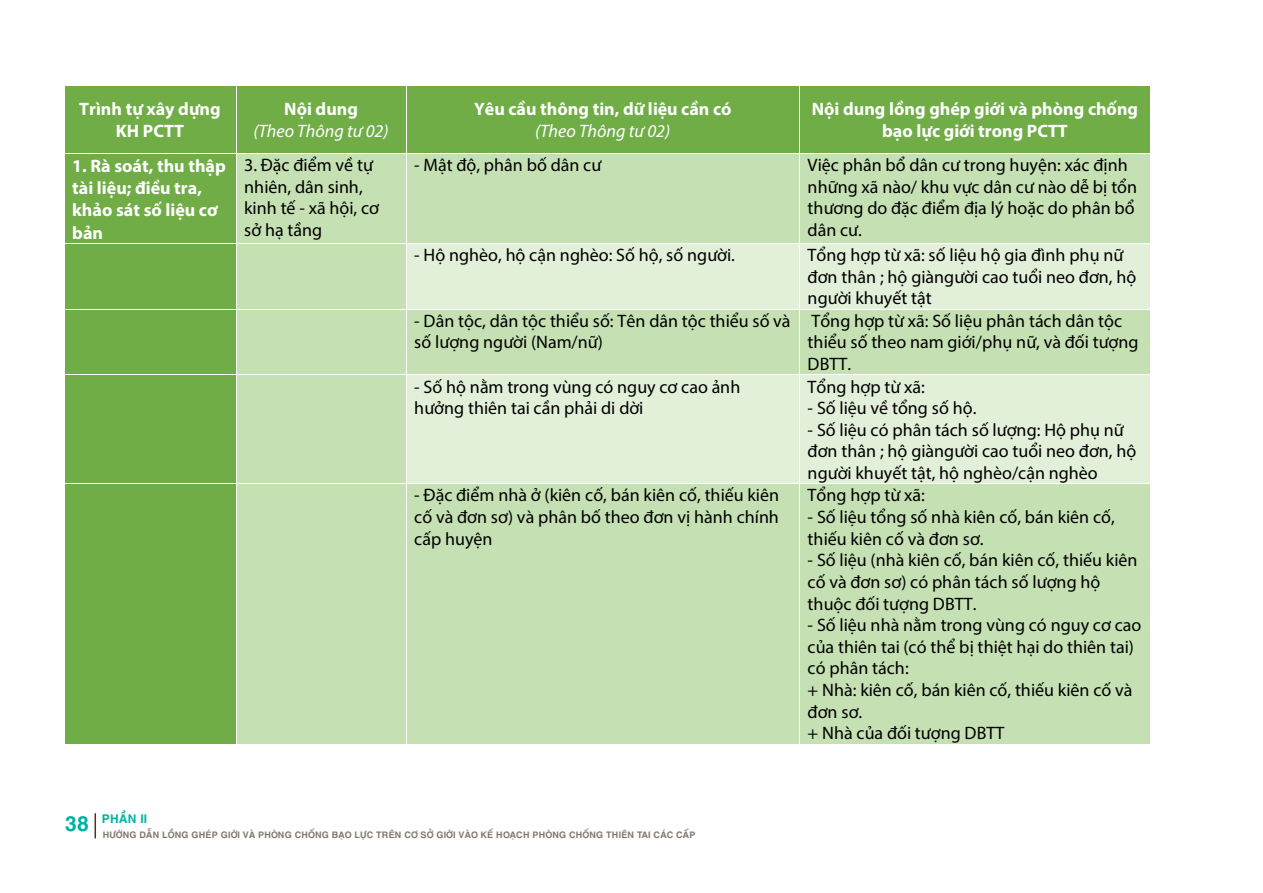
<style>
.page{position:relative;width:1263px;height:893px;background:#fff}
.page>*{position:absolute;margin:0;border:0;box-sizing:border-box;transform-origin:0 0}
.t1{font:18px/21.6px "Myriad Pro";color:#000}
.t2{font:700 18px/22.4px "Myriad Pro";color:#fff;text-align:center}
.t3{font:italic 18px "Myriad Pro";color:#fff}
.t4{font:700 12px "UTM Helve";color:#00b2a4}
.t5{font:700 9px "UTM Helve";color:#80786f}
.s1{font-size:21px}
</style>
<div class="page">
<svg style="left:95px;top:813px;width:1px;height:25px"></svg>
<div style="left:64px;top:86px;width:172px;height:67px;background:#70ad47"></div>
<div style="left:236px;top:86px;width:170px;height:67px;background:#70ad47"></div>
<div style="left:406px;top:86px;width:393px;height:67px;background:#70ad47"></div>
<div style="left:800px;top:86px;width:350px;height:67px;background:#70ad47"></div>
<hr style="left:64px;top:86px;width:1px;height:67px;background:#fff">
<hr style="left:236px;top:86px;width:1px;height:67px;background:#fff">
<hr style="left:406px;top:86px;width:1px;height:67px;background:#fff">
<div style="left:64px;top:154px;width:172px;height:89px;background:#70ad47"></div>
<div style="left:236px;top:154px;width:170px;height:89px;background:#c5e0b3"></div>
<div style="left:406px;top:154px;width:393px;height:89px;background:#c5e0b3"></div>
<div style="left:800px;top:154px;width:350px;height:89px;background:#c5e0b3"></div>
<hr style="left:64px;top:154px;width:1px;height:89px;background:#fff">
<hr style="left:236px;top:154px;width:1px;height:89px;background:#fff">
<hr style="left:406px;top:154px;width:1px;height:89px;background:#fff">
<div style="left:64px;top:244px;width:172px;height:65px;background:#70ad47"></div>
<div style="left:236px;top:244px;width:170px;height:65px;background:#c5e0b3"></div>
<div style="left:406px;top:244px;width:393px;height:65px;background:#e2efd9"></div>
<div style="left:800px;top:244px;width:350px;height:65px;background:#e2efd9"></div>
<hr style="left:64px;top:244px;width:1px;height:65px;background:#fff">
<hr style="left:236px;top:244px;width:1px;height:65px;background:#fff">
<hr style="left:406px;top:244px;width:1px;height:65px;background:#fff">
<div style="left:64px;top:310px;width:172px;height:64px;background:#70ad47"></div>
<div style="left:236px;top:310px;width:170px;height:64px;background:#c5e0b3"></div>
<div style="left:406px;top:310px;width:393px;height:64px;background:#c5e0b3"></div>
<div style="left:800px;top:310px;width:350px;height:64px;background:#c5e0b3"></div>
<hr style="left:64px;top:310px;width:1px;height:64px;background:#fff">
<hr style="left:236px;top:310px;width:1px;height:64px;background:#fff">
<hr style="left:406px;top:310px;width:1px;height:64px;background:#fff">
<div style="left:64px;top:375px;width:172px;height:109px;background:#70ad47"></div>
<div style="left:236px;top:375px;width:170px;height:109px;background:#c5e0b3"></div>
<div style="left:406px;top:375px;width:393px;height:109px;background:#e2efd9"></div>
<div style="left:800px;top:375px;width:350px;height:109px;background:#e2efd9"></div>
<hr style="left:64px;top:375px;width:1px;height:109px;background:#fff">
<hr style="left:236px;top:375px;width:1px;height:109px;background:#fff">
<hr style="left:406px;top:375px;width:1px;height:109px;background:#fff">
<div style="left:64px;top:484px;width:172px;height:260px;background:#70ad47"></div>
<div style="left:236px;top:484px;width:170px;height:260px;background:#c5e0b3"></div>
<div style="left:406px;top:484px;width:393px;height:260px;background:#c5e0b3"></div>
<div style="left:800px;top:484px;width:350px;height:260px;background:#c5e0b3"></div>
<hr style="left:64px;top:484px;width:172px;height:1px;background:#fff">
<hr style="left:236px;top:484px;width:170px;height:1px;background:#fff">
<hr style="left:406px;top:484px;width:393px;height:1px;background:#fff">
<hr style="left:800px;top:484px;width:350px;height:1px;background:#fff">
<hr style="left:64px;top:484px;width:1px;height:260px;background:#fff">
<hr style="left:236px;top:484px;width:1px;height:260px;background:#fff">
<hr style="left:406px;top:484px;width:1px;height:260px;background:#fff">
<p class="t2" style="left:79px;top:97px;width:143px">Trình tự xây dựng<br>KH PCTT</p>
<p class="t2" style="left:284px;top:97px;width:75px">Nội dung</p>
<p class="t3" style="left:253px;top:120px;width:137px">(Theo Thông tư 02)</p>
<p class="t2" style="left:474px;top:97px;width:259px">Yêu cầu thông tin, dữ liệu cần có</p>
<p class="t3" style="left:535px;top:120px;width:137px">(Theo Thông tư 02)</p>
<p class="t2" style="left:812px;top:97px;width:328px">Nội dung lồng ghép giới và phòng chống bạo lực giới trong PCTT</p>
<p class="t2" style="left:72px;top:154px;width:155px;text-align:left">1. Rà soát, thu thập tài liệu; điều tra, khảo sát số liệu cơ bản</p>
<p class="t1" style="left:244px;top:154px;width:137px">3. Đặc điểm về tự nhiên, dân sinh, kinh tế - xã hội, cơ sở hạ tầng</p>
<p class="t1" style="left:414px;top:154px;width:189px">- Mật độ, phân bố dân cư</p>
<p class="t1" style="left:808px;top:154px;width:331px">Việc phân bổ dân cư trong huyện: xác định những xã nào/ khu vực dân cư nào dễ bị tổn thương do đặc điểm địa lý hoặc do phân bổ dân cư.</p>
<p class="t1" style="left:414px;top:244px;width:322px">- Hộ nghèo, hộ cận nghèo: Số hộ, số người.</p>
<p class="t1" style="left:808px;top:244px;width:330px">Tổng hợp từ xã: số liệu hộ gia đình phụ nữ đơn thân ; hộ giàngười cao tuổi neo đơn, hộ người khuyết tật</p>
<p class="t1" style="left:414px;top:310px;width:378px">- Dân tộc, dân tộc thiểu số: Tên dân tộc thiểu số và số lượng người (Nam/nữ)</p>
<p class="t1" style="left:808px;top:310px;width:333px">Tổng hợp từ xã: Số liệu phân tách dân tộc thiểu số theo nam giới/phụ nữ, và đối tượng<br>DBTT.</p>
<p class="t1" style="left:414px;top:375px;width:328px">- Số hộ nằm trong vùng có nguy cơ cao ảnh hưởng thiên tai cần phải di dời</p>
<p class="t1" style="left:808px;top:375px;width:119px">Tổng hợp từ xã:</p>
<p class="t1" style="left:808px;top:397px;width:170px">- Số liệu về tổng số hộ.</p>
<p class="t1" style="left:808px;top:419px;width:330px">- Số liệu có phân tách số lượng: Hộ phụ nữ đơn thân ; hộ giàngười cao tuổi neo đơn, hộ người khuyết tật, hộ nghèo/cận nghèo</p>
<p class="t1" style="left:414px;top:484px;width:366px;text-align:justify">- Đặc điểm nhà ở (kiên cố, bán kiên cố, thiếu kiên cố và đơn sơ) và phân bố theo đơn vị hành chính cấp huyện</p>
<p class="t1" style="left:808px;top:484px;width:119px">Tổng hợp từ xã:</p>
<p class="t1" style="left:808px;top:506px;width:309px">- Số liệu tổng số nhà kiên cố, bán kiên cố, thiếu kiên cố và đơn sơ.</p>
<p class="t1" style="left:808px;top:549px;width:331px">- Số liệu (nhà kiên cố, bán kiên cố, thiếu kiên cố và đơn sơ) có phân tách số lượng hộ thuộc đối tượng DBTT.</p>
<p class="t1" style="left:808px;top:614px;width:335px">- Số liệu nhà nằm trong vùng có nguy cơ cao của thiên tai (có thể bị thiệt hại do thiên tai) có phân tách:<br>+ Nhà: kiên cố, bán kiên cố, thiếu kiên cố và đơn sơ.<br>+ Nhà của đối tượng DBTT</p>
<p class="t4" style="left:65px;top:809px;width:84px"><span class="s1">38</span> PHẦN II</p>
<p class="t5" style="left:103px;top:827px;width:594px">HƯỚNG DẪN LỒNG GHÉP GIỚI VÀ PHÒNG CHỐNG BẠO LỰC TRÊN CƠ SỞ GIỚI VÀO KẾ HOẠCH PHÒNG CHỐNG THIÊN TAI CÁC CẤP</p>
</div>
